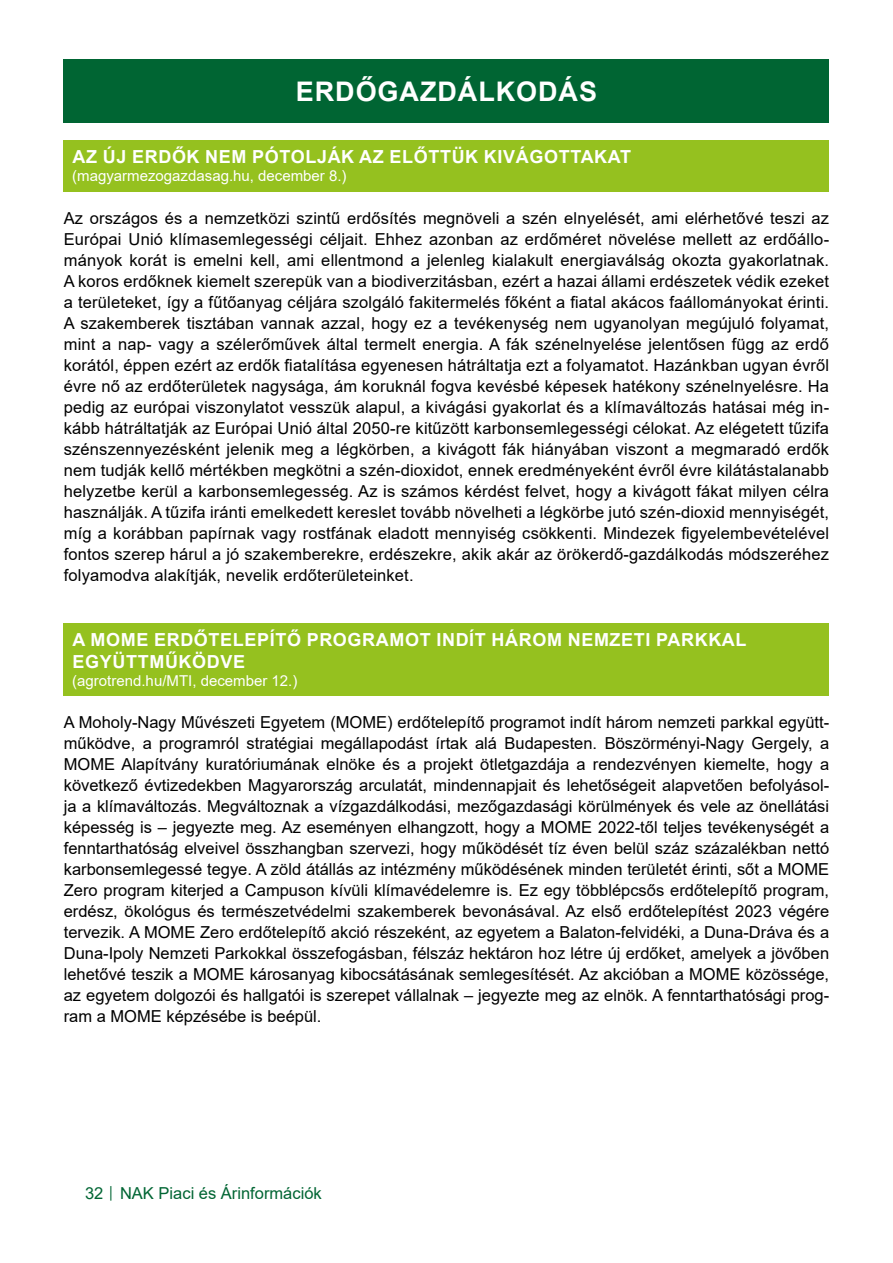
<style>
.page{position:relative;width:893px;height:1263px;background:#fff}
.page>*{position:absolute;margin:0;border:0;box-sizing:border-box;transform-origin:0 0}
.Cím_01{font:700 27px "Arial";letter-spacing:.035em;color:#fff}
.Cím_02{font:700 18px/21.6px "Arial";letter-spacing:.035em;color:#fff}
.Szoveg{font:16.5px/21px "Arial";letter-spacing:.005em;color:#000;text-align:justify}
.t1{font:16.5px "Arial";color:#006533}
.Cím_03{font:15px "Arial";color:#fff}
.s1{font-size:12px}
</style>
<div class="page">
<div style="left:64px;top:60px;width:765px;height:63px;background:#006533"></div>
<div style="left:64px;top:140px;width:765px;height:51px;background:#95c11f"></div>
<div style="left:64px;top:623px;width:765px;height:73px;background:#95c11f"></div>
<p class="Cím_01" style="left:296px;top:73px;width:303px">ERDŐGAZDÁLKODÁS</p>
<p class="Cím_02" style="left:73px;top:146px;width:560px">AZ ÚJ ERDŐK NEM PÓTOLJÁK AZ ELŐTTÜK KIVÁGOTTAKAT</p>
<p class="Cím_03" style="left:72px;top:166px;width:276px">(magyarmezogazdasag.hu, december 8.)</p>
<p class="Szoveg" style="left:64px;top:208px;width:767px">Az országos és a nemzetközi szintű erdősítés megnöveli a szén elnyelését, ami elérhetővé teszi az Európai Unió klímasemlegességi céljait. Ehhez azonban az erdőméret növelése mellett az erdőállo&shy;mányok korát is emelni kell, ami ellentmond a jelenleg kialakult energiaválság okozta gyakorlatnak.<br>A koros erdőknek kiemelt szerepük van a biodiverzitásban, ezért a hazai állami erdészetek védik ezeket a területeket, így a fűtőanyag céljára szolgáló fakitermelés főként a fiatal akácos faállományokat érinti.<br>A szakemberek tisztában vannak azzal, hogy ez a tevékenység nem ugyanolyan megújuló folyamat, mint a nap- vagy a szélerőművek által termelt energia. A fák szénelnyelése jelentősen függ az erdő korától, éppen ezért az erdők fiatalítása egyenesen hátráltatja ezt a folyamatot. Hazánkban ugyan évről évre nő az erdőterületek nagysága, ám koruknál fogva kevésbé képesek hatékony szénelnyelésre. Ha pedig az európai viszonylatot vesszük alapul, a kivágási gyakorlat és a klímaváltozás hatásai még in&shy;kább hátráltatják az Európai Unió által 2050-re kitűzött karbonsemlegességi célokat. Az elégetett tűzifa szénszennyezésként jelenik meg a légkörben, a kivágott fák hiányában viszont a megmaradó erdők nem tudják kellő mértékben megkötni a szén-dioxidot, ennek eredményeként évről évre kilátástalanabb helyzetbe kerül a karbonsemlegesség. Az is számos kérdést felvet, hogy a kivágott fákat milyen célra használják. A tűzifa iránti emelkedett kereslet tovább növelheti a légkörbe jutó szén-dioxid mennyiségét, míg a korábban papírnak vagy rostfának eladott mennyiség csökkenti. Mindezek figyelembevételével fontos szerep hárul a jó szakemberekre, erdészekre, akik akár az örökerdő-gazdálkodás módszeréhez folyamodva alakítják, nevelik erdőterületeinket.</p>
<p class="Cím_02" style="left:73px;top:629px;width:675px">A MOME ERDŐTELEPÍTŐ PROGRAMOT INDÍT HÁROM NEMZETI PARKKAL<br>EGYÜTTMŰKÖDVE</p>
<p class="Cím_03" style="left:72px;top:670px;width:227px">(agrotrend.hu/MTI, december 12.)</p>
<p class="Szoveg" style="left:64px;top:712px;width:767px">A Moholy-Nagy Művészeti Egyetem (MOME) erdőtelepítő programot indít három nemzeti parkkal együtt&shy;működve, a programról stratégiai megállapodást írtak alá Budapesten. Böszörményi-Nagy Gergely, a MOME Alapítvány kuratóriumának elnöke és a projekt ötletgazdája a rendezvényen kiemelte, hogy a következő évtizedekben Magyarország arculatát, mindennapjait és lehetőségeit alapvetően befolyásol&shy;ja a klímaváltozás. Megváltoznak a vízgazdálkodási, mezőgazdasági körülmények és vele az önellátási képesség is – jegyezte meg. Az eseményen elhangzott, hogy a MOME 2022-től teljes tevékenységét a fenntarthatóság elveivel összhangban szervezi, hogy működését tíz éven belül száz százalékban nettó karbonsemlegessé tegye. A zöld átállás az intézmény működésének minden területét érinti, sőt a MOME Zero program kiterjed a Campuson kívüli klímavédelemre is. Ez egy többlépcsős erdőtelepítő program, erdész, ökológus és természetvédelmi szakemberek bevonásával. Az első erdőtelepítést 2023 végére tervezik. A MOME Zero erdőtelepítő akció részeként, az egyetem a Balaton-felvidéki, a Duna-Dráva és a Duna-Ipoly Nemzeti Parkokkal összefogásban, félszáz hektáron hoz létre új erdőket, amelyek a jövőben lehetővé teszik a MOME károsanyag kibocsátásának semlegesítését. Az akcióban a MOME közössége, az egyetem dolgozói és hallgatói is szerepet vállalnak – jegyezte meg az elnök. A fenntarthatósági prog&shy;ram a MOME képzésébe is beépül.</p>
<p class="t1" style="left:85px;top:1182px;width:238px">32 <span class="s1">│</span> NAK Piaci és Árinformációk</p>
</div>
